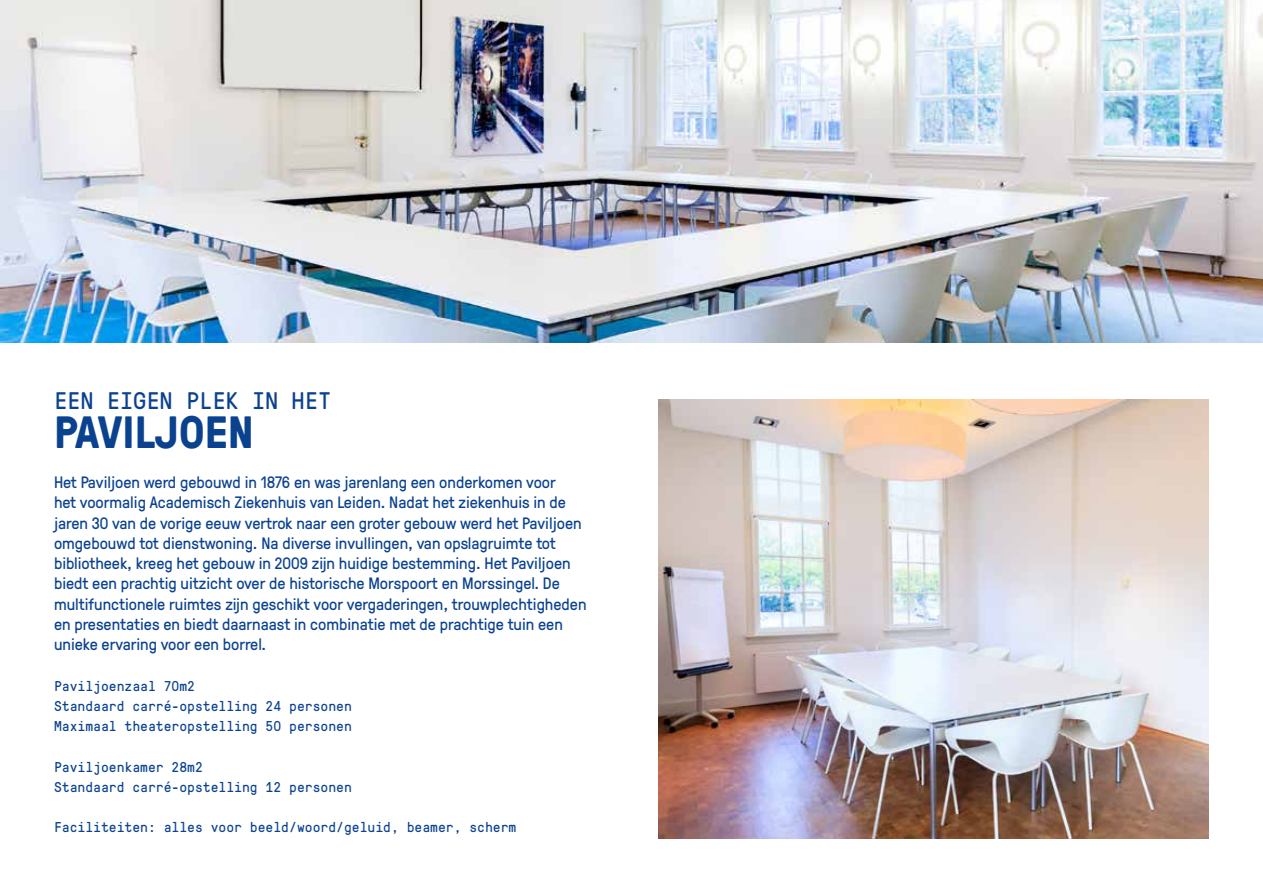
<style>
.page{position:relative;width:1263px;height:893px;background:#fff}
.page>*{position:absolute;margin:0;border:0;box-sizing:border-box;transform-origin:0 0}
.t1{font:700 45px "GT Pressura";color:#0b428f}
.t2{font:24px "GT Pressura Mono";color:#0b428f}
.t3{font:16.5px/20.2px "GT Pressura";color:#0b428f}
.t4{font:14.25px/20.2px "GT Pressura Mono";color:#0b428f}
</style>
<div class="page">
<img style="left:658px;top:399px;width:551px;height:440px">
<img style="left:0;top:0;width:1263px;height:342px">
<h2 class="t2" style="left:54px;top:383px;width:279px">een eigen plek in het</h2>
<h1 class="t1" style="left:54px;top:399px;width:202px">PAVILJOEN</h1>
<p class="t3" style="left:54px;top:471px;width:534px">Het Paviljoen werd gebouwd in 1876 en was jarenlang een onderkomen voor<br>het voormalig Academisch Ziekenhuis van Leiden. Nadat het ziekenhuis in de jaren 30 van de vorige eeuw vertrok naar een groter gebouw werd het Paviljoen omgebouwd tot dienstwoning. Na diverse invullingen, van opslagruimte tot bibliotheek, kreeg het gebouw in 2009 zijn huidige bestemming. Het Paviljoen biedt een prachtig uitzicht over de historische Morspoort en Morssingel. De multifunctionele ruimtes zijn geschikt voor vergaderingen, trouwplechtigheden en presentaties en biedt daarnaast in combinatie met de prachtige tuin een unieke ervaring voor een borrel.</p>
<p class="t4" style="left:54px;top:675px;width:299px">Paviljoenzaal 70m2<br>Standaard carré-opstelling 24 personen<br>Maximaal theateropstelling 50 personen</p>
<p class="t4" style="left:54px;top:756px;width:299px">Paviljoenkamer 28m2<br>Standaard carré-opstelling 12 personen</p>
<p class="t4" style="left:54px;top:816px;width:464px">Faciliteiten: alles voor beeld/woord/geluid, beamer, scherm</p>
</div>
